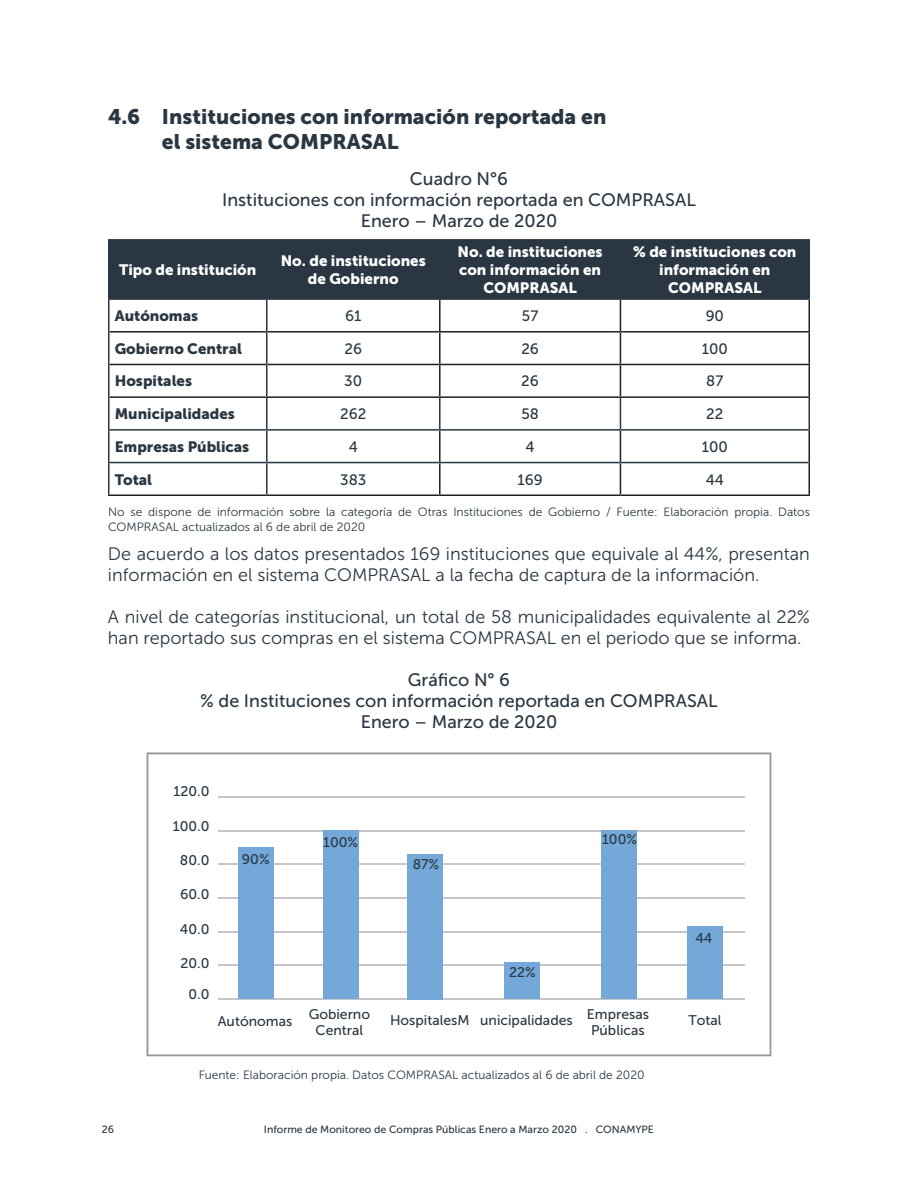
<style>
.page{position:relative;width:918px;height:1188px;background:#fff}
.page>*{position:absolute;margin:0;border:0;box-sizing:border-box;transform-origin:0 0}
.t1{font:21px/25.2px "Museo Sans 900";color:#2a3742}
.t2{font:18px/21px "Museo Sans 300";color:#2a3742}
.t3{font:18px/21px "Museo Sans 500";color:#2a3742;text-align:center}
.t4{font:15px/18px "Museo Sans 900";color:#fff;text-align:center}
.t5{font:15px "Museo Sans 900";color:#2a3742}
.t6{font:15px "Museo Sans 500";color:#2a3742}
.t7{font:13.95px/16.8px "Museo Sans 500";color:#2a3742;text-align:center}
.t8{font:12px/15px "Museo Sans 300";color:#2a3742}
.t9{font:10.5px "Museo Sans 500";color:#2a3742}
</style>
<div class="page">
<div style="left:110px;top:241px;width:698px;height:57px;background:#2a3742"></div>
<hr style="left:439px;top:300px;width:2px;height:31px;background:#231f20">
<hr style="left:620px;top:300px;width:1px;height:31px;background:#231f20">
<hr style="left:808px;top:300px;width:2px;height:31px;background:#231f20">
<hr style="left:110px;top:331px;width:156px;height:2px;background:#231f20">
<hr style="left:268px;top:331px;width:172px;height:2px;background:#231f20">
<hr style="left:440px;top:331px;width:180px;height:2px;background:#231f20">
<hr style="left:439px;top:333px;width:2px;height:31px;background:#231f20">
<hr style="left:620px;top:331px;width:190px;height:2px;background:#231f20">
<hr style="left:620px;top:333px;width:1px;height:31px;background:#231f20">
<hr style="left:808px;top:333px;width:2px;height:31px;background:#231f20">
<hr style="left:110px;top:364px;width:156px;height:1px;background:#231f20">
<hr style="left:268px;top:364px;width:172px;height:1px;background:#231f20">
<hr style="left:440px;top:364px;width:180px;height:1px;background:#231f20">
<hr style="left:439px;top:365px;width:2px;height:31px;background:#231f20">
<hr style="left:620px;top:364px;width:190px;height:1px;background:#231f20">
<hr style="left:620px;top:365px;width:1px;height:31px;background:#231f20">
<hr style="left:808px;top:365px;width:2px;height:31px;background:#231f20">
<hr style="left:439px;top:431px;width:2px;height:31px;background:#231f20">
<hr style="left:620px;top:431px;width:1px;height:31px;background:#231f20">
<hr style="left:808px;top:431px;width:2px;height:32px;background:#231f20">
<hr style="left:439px;top:463px;width:2px;height:31px;background:#231f20">
<hr style="left:620px;top:463px;width:1px;height:31px;background:#231f20">
<hr style="left:808px;top:463px;width:2px;height:31px;background:#231f20">
<hr style="left:108px;top:494px;width:159px;height:2px;background:#231f20">
<hr style="left:267px;top:494px;width:173px;height:2px;background:#231f20">
<hr style="left:440px;top:494px;width:180px;height:2px;background:#231f20">
<hr style="left:620px;top:494px;width:190px;height:2px;background:#231f20">
<hr style="left:108px;top:239px;width:159px;height:2px;background:#2a3742">
<hr style="left:108px;top:241px;width:2px;height:57px;background:#2a3742">
<hr style="left:267px;top:239px;width:173px;height:2px;background:#2a3742">
<hr style="left:266px;top:241px;width:2px;height:57px;background:#2a3742">
<hr style="left:440px;top:239px;width:180px;height:2px;background:#2a3742">
<hr style="left:439px;top:241px;width:2px;height:57px;background:#2a3742">
<hr style="left:620px;top:239px;width:190px;height:2px;background:#2a3742">
<hr style="left:620px;top:241px;width:1px;height:57px;background:#2a3742">
<hr style="left:808px;top:241px;width:2px;height:57px;background:#2a3742">
<hr style="left:108px;top:298px;width:159px;height:2px;background:#2a3742">
<hr style="left:267px;top:298px;width:173px;height:2px;background:#2a3742">
<hr style="left:440px;top:298px;width:180px;height:2px;background:#2a3742">
<hr style="left:620px;top:298px;width:190px;height:2px;background:#2a3742">
<hr style="left:108px;top:300px;width:2px;height:32px;background:#2a3742">
<hr style="left:266px;top:300px;width:2px;height:32px;background:#2a3742">
<hr style="left:108px;top:332px;width:2px;height:32px;background:#2a3742">
<hr style="left:266px;top:332px;width:2px;height:32px;background:#2a3742">
<hr style="left:108px;top:364px;width:2px;height:33px;background:#2a3742">
<hr style="left:266px;top:364px;width:2px;height:32px;background:#2a3742">
<hr style="left:108px;top:431px;width:2px;height:31px;background:#2a3742">
<hr style="left:266px;top:431px;width:2px;height:31px;background:#2a3742">
<hr style="left:108px;top:463px;width:2px;height:31px;background:#2a3742">
<hr style="left:266px;top:463px;width:2px;height:31px;background:#2a3742">
<hr style="left:108px;top:397px;width:2px;height:32px;background:#2a3742">
<hr style="left:110px;top:396px;width:157px;height:2px;background:#231f20">
<hr style="left:267px;top:396px;width:173px;height:2px;background:#231f20">
<hr style="left:440px;top:396px;width:180px;height:2px;background:#231f20">
<hr style="left:620px;top:396px;width:190px;height:2px;background:#231f20">
<hr style="left:266px;top:398px;width:2px;height:31px;background:#2a3742">
<hr style="left:439px;top:398px;width:2px;height:31px;background:#2a3742">
<hr style="left:620px;top:398px;width:1px;height:31px;background:#2a3742">
<hr style="left:808px;top:398px;width:2px;height:31px;background:#2a3742">
<hr style="left:108px;top:429px;width:159px;height:2px;background:#2a3742">
<hr style="left:108px;top:462px;width:159px;height:1px;background:#2a3742">
<hr style="left:267px;top:429px;width:173px;height:2px;background:#2a3742">
<hr style="left:267px;top:462px;width:173px;height:1px;background:#2a3742">
<hr style="left:440px;top:429px;width:180px;height:2px;background:#2a3742">
<hr style="left:620px;top:429px;width:190px;height:2px;background:#2a3742">
<hr style="left:440px;top:462px;width:180px;height:1px;background:#2a3742">
<hr style="left:620px;top:462px;width:189px;height:1px;background:#2a3742">
<svg style="left:147px;top:753px;width:624px;height:303px"></svg>
<hr style="left:219px;top:796px;width:526px;height:2px;background:#c5c6c8">
<hr style="left:219px;top:830px;width:526px;height:2px;background:#c5c6c8">
<hr style="left:219px;top:864px;width:526px;height:1px;background:#c5c6c8">
<hr style="left:219px;top:897px;width:526px;height:2px;background:#c5c6c8">
<hr style="left:219px;top:931px;width:526px;height:2px;background:#c5c6c8">
<hr style="left:219px;top:965px;width:526px;height:1px;background:#c5c6c8">
<hr style="left:219px;top:998px;width:526px;height:2px;background:#c5c6c8">
<div style="left:238px;top:847px;width:36px;height:152px;background:#74a8d8"></div>
<div style="left:323px;top:831px;width:36px;height:168px;background:#74a8d8"></div>
<div style="left:408px;top:854px;width:35px;height:145px;background:#74a8d8"></div>
<div style="left:504px;top:962px;width:36px;height:37px;background:#74a8d8"></div>
<div style="left:601px;top:831px;width:36px;height:168px;background:#74a8d8"></div>
<div style="left:687px;top:927px;width:35px;height:72px;background:#74a8d8"></div>
<p class="t1" style="left:162px;top:104px;width:446px;text-indent:-54px">4.6 Instituciones con información reportada en el sistema COMPRASAL</p>
<p class="t3" style="left:222px;top:169px;width:475px">Cuadro N°6<br>Instituciones con información reportada en COMPRASAL<br>Enero – Marzo de 2020</p>
<p class="t4" style="left:119px;top:261px;width:139px">Tipo de institución</p>
<p class="t4" style="left:281px;top:252px;width:147px">No. de instituciones de Gobierno</p>
<p class="t4" style="left:458px;top:243px;width:147px">No. de instituciones con información en<br>COMPRASAL</p>
<p class="t4" style="left:633px;top:243px;width:165px">% de instituciones con información en<br>COMPRASAL</p>
<p class="t5" style="left:115px;top:307px;width:85px">Autónomas</p>
<p class="t6" style="left:345px;top:308px;width:18px">61</p>
<p class="t6" style="left:522px;top:308px;width:18px">57</p>
<p class="t6" style="left:706px;top:308px;width:20px">90</p>
<p class="t5" style="left:115px;top:340px;width:129px">Gobierno Central</p>
<p class="t6" style="left:344px;top:340px;width:19px">26</p>
<p class="t6" style="left:521px;top:340px;width:19px">26</p>
<p class="t6" style="left:702px;top:340px;width:28px">100</p>
<p class="t5" style="left:115px;top:373px;width:79px">Hospitales</p>
<p class="t6" style="left:344px;top:373px;width:19px">30</p>
<p class="t6" style="left:521px;top:373px;width:19px">26</p>
<p class="t6" style="left:706px;top:373px;width:19px">87</p>
<p class="t5" style="left:115px;top:405px;width:122px">Municipalidades</p>
<p class="t6" style="left:340px;top:406px;width:28px">262</p>
<p class="t6" style="left:521px;top:406px;width:19px">58</p>
<p class="t6" style="left:706px;top:406px;width:19px">22</p>
<p class="t5" style="left:115px;top:438px;width:136px">Empresas Públicas</p>
<p class="t6" style="left:349px;top:438px;width:11px">4</p>
<p class="t6" style="left:526px;top:438px;width:11px">4</p>
<p class="t6" style="left:702px;top:438px;width:28px">100</p>
<p class="t5" style="left:115px;top:471px;width:39px">Total</p>
<p class="t6" style="left:340px;top:471px;width:28px">383</p>
<p class="t6" style="left:517px;top:471px;width:27px">169</p>
<p class="t6" style="left:706px;top:471px;width:20px">44</p>
<p class="t8" style="left:108px;top:504px;width:704px">No se dispone de información sobre la categoría de Otras Instituciones de Gobierno / Fuente: Elaboración propia. Datos<br>COMPRASAL actualizados al 6 de abril de 2020</p>
<p class="t2" style="left:108px;top:544px;width:703px">De acuerdo a los datos presentados 169 instituciones que equivale al 44%, presentan información en el sistema COMPRASAL a la fecha de captura de la información.</p>
<p class="t2" style="left:108px;top:607px;width:704px">A nivel de categorías institucional, un total de 58 municipalidades equivalente al 22% han reportado sus compras en el sistema COMPRASAL en el periodo que se informa.</p>
<p class="t3" style="left:200px;top:669px;width:519px">Gráfico N° 6<br>% de Instituciones con información reportada en COMPRASAL<br>Enero – Marzo de 2020</p>
<p class="t7" style="left:174px;top:783px;width:37px">120.0</p>
<p class="t7" style="left:173px;top:817px;width:38px">100.0</p>
<p class="t7" style="left:180px;top:852px;width:31px">80.0</p>
<p class="t7" style="left:180px;top:886px;width:31px">60.0</p>
<p class="t7" style="left:242px;top:851px;width:29px">90%</p>
<p class="t7" style="left:323px;top:834px;width:36px">100%</p>
<p class="t7" style="left:413px;top:856px;width:28px">87%</p>
<p class="t7" style="left:602px;top:831px;width:36px">100%</p>
<p class="t7" style="left:180px;top:921px;width:31px">40.0</p>
<p class="t7" style="left:180px;top:955px;width:31px">20.0</p>
<p class="t7" style="left:188px;top:986px;width:23px">0.0</p>
<p class="t7" style="left:509px;top:964px;width:28px">22%</p>
<p class="t7" style="left:695px;top:930px;width:18px">44</p>
<p class="t7" style="left:218px;top:1013px;width:76px">Autónomas</p>
<p class="t7" style="left:309px;top:1005px;width:63px">Gobierno<br>Central</p>
<p class="t7" style="left:587px;top:1005px;width:64px">Empresas<br>Públicas</p>
<p class="t7" style="left:390px;top:1012px;width:184px">HospitalesM unicipalidades</p>
<p class="t7" style="left:688px;top:1012px;width:35px">Total</p>
<p class="t8" style="left:199px;top:1067px;width:448px">Fuente: Elaboración propia. Datos COMPRASAL actualizados al 6 de abril de 2020</p>
<p class="t9" style="left:102px;top:1124px;width:14px">26</p>
<p class="t9" style="left:264px;top:1124px;width:392px">Informe de Monitoreo de Compras Públicas Enero a Marzo 2020 . CONAMYPE</p>
</div>
